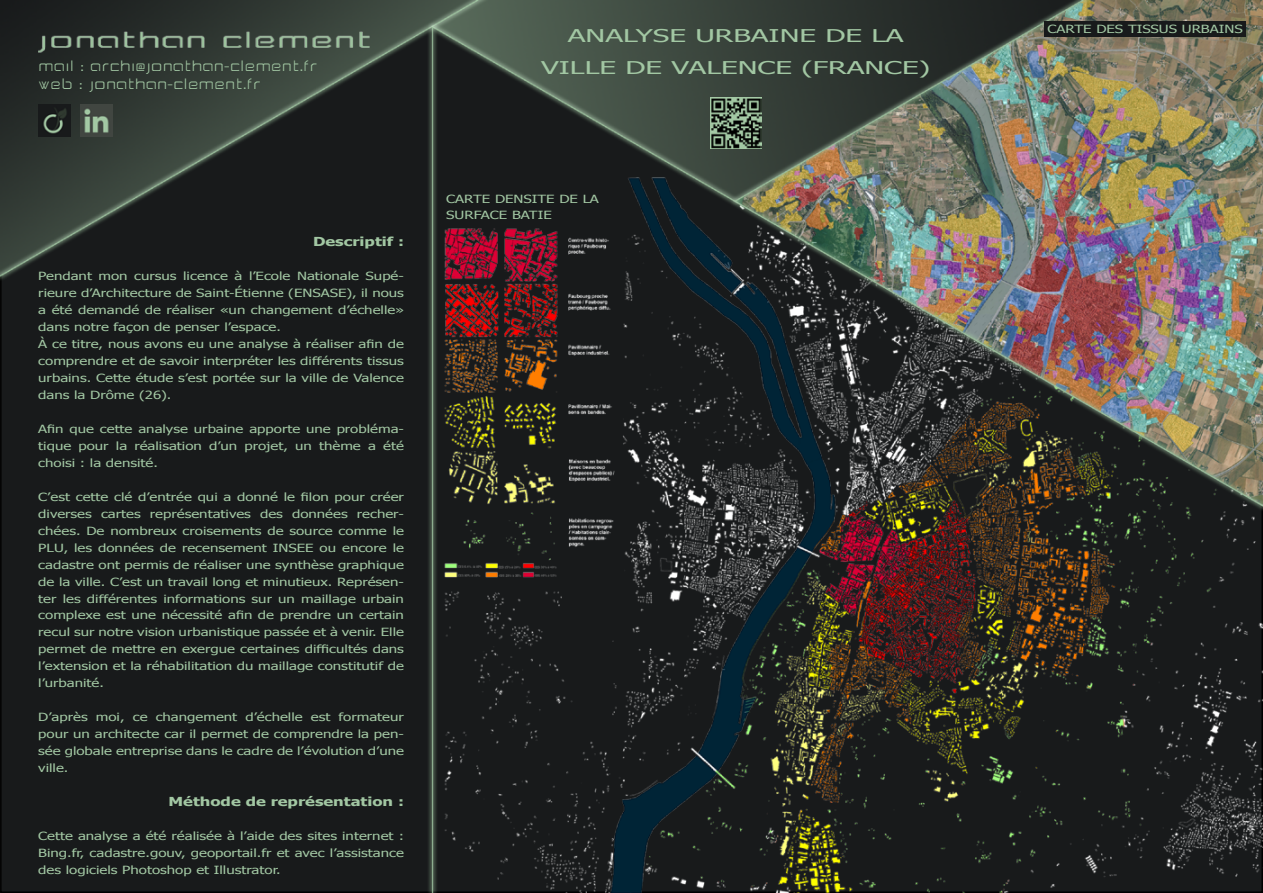
<style>
.page{position:relative;width:1263px;height:893px;background:#fff}
.page>*{position:absolute;margin:0;border:0;box-sizing:border-box;transform-origin:0 0}
.t1{font:17.55px/32.4px "Tahoma";color:#a2c7a3;text-align:center;scale:1.69 1}
.t2{font:15px/18px "Camomile";color:#a2c7a3}
.t3{font:700 12.3px "Tahoma";color:#a2c7a3;scale:1.33 1}
.t4{font:11.25px/17px "Tahoma";color:#a2c7a3;text-align:justify;scale:1.33 1}
</style>
<div class="page">
<img style="left:0;top:0;width:1263px;height:893px">
<img style="left:38px;top:21px;width:331px;height:39px">
<div style="left:1044px;top:21px;width:202px;height:16px;background:#181a1b"></div>
<img style="left:81px;top:104px;width:32px;height:32px">
<img style="left:38px;top:104px;width:32px;height:32px">
<img style="left:710px;top:98px;width:51px;height:51px">
<h2 class="t2" style="left:38px;top:57px;width:281px">MAIL : ARCHI@JONATHAN-CLEMENT.FR<br>WEB : JONATHAN-CLEMENT.FR</h2>
<p class="t3" style="left:313px;top:233px;width:70px">Descriptif :</p>
<p class="t4" style="left:38px;top:268px;width:276px;text-align:left">Pendant mon cursus licence à l’Ecole Nationale Supé&shy;rieure d’Architecture de Saint-Étienne (ENSASE), il nous a été demandé de réaliser «un changement d’échelle» dans notre façon de penser l’espace.<br>À ce titre, nous avons eu une analyse à réaliser afin de comprendre et de savoir interpréter les différents tissus urbains. Cette étude s’est portée sur la ville de Valence dans la Drôme (26).</p>
<p class="t4" style="left:38px;top:421px;width:276px">Afin que cette analyse urbaine apporte une probléma&shy;tique pour la réalisation d’un projet, un thème a été choisi : la densité.</p>
<p class="t4" style="left:38px;top:489px;width:276px">C’est cette clé d’entrée qui a donné le filon pour créer diverses cartes représentatives des données recher&shy;chées. De nombreux croisements de source comme le PLU, les données de recensement INSEE ou encore le cadastre ont permis de réaliser une synthèse graphique de la ville. C’est un travail long et minutieux. Représen&shy;ter les différentes informations sur un maillage urbain complexe est une nécessité afin de prendre un certain recul sur notre vision urbanistique passée et à venir. Elle permet de mettre en exergue certaines difficultés dans l’extension et la réhabilitation du maillage constitutif de l’urbanité.</p>
<p class="t4" style="left:38px;top:709px;width:276px">D’après moi, ce changement d’échelle est formateur pour un architecte car il permet de comprendre la pen&shy;sée globale entreprise dans le cadre de l’évolution d’une ville.</p>
<p class="t3" style="left:168px;top:793px;width:179px">Méthode de représentation :</p>
<p class="t4" style="left:38px;top:828px;width:276px">Cette analyse a été réalisée à l’aide des sites internet :<br>Bing.fr, cadastre.gouv, geoportail.fr et avec l’assistance des logiciels Photoshop et Illustrator.</p>
<h1 class="t1" style="left:541px;top:20px;width:232px">ANALYSE URBAINE DE LA<br>VILLE DE VALENCE (FRANCE)</h1>
<p class="t4" style="left:446px;top:191px;width:116px;line-height:15.8px">CARTE DENSITE DE LA<br>SURFACE BATIE</p>
<p class="t4" style="left:1047px;top:21px;width:148px">CARTE DES TISSUS URBAINS</p>
</div>
